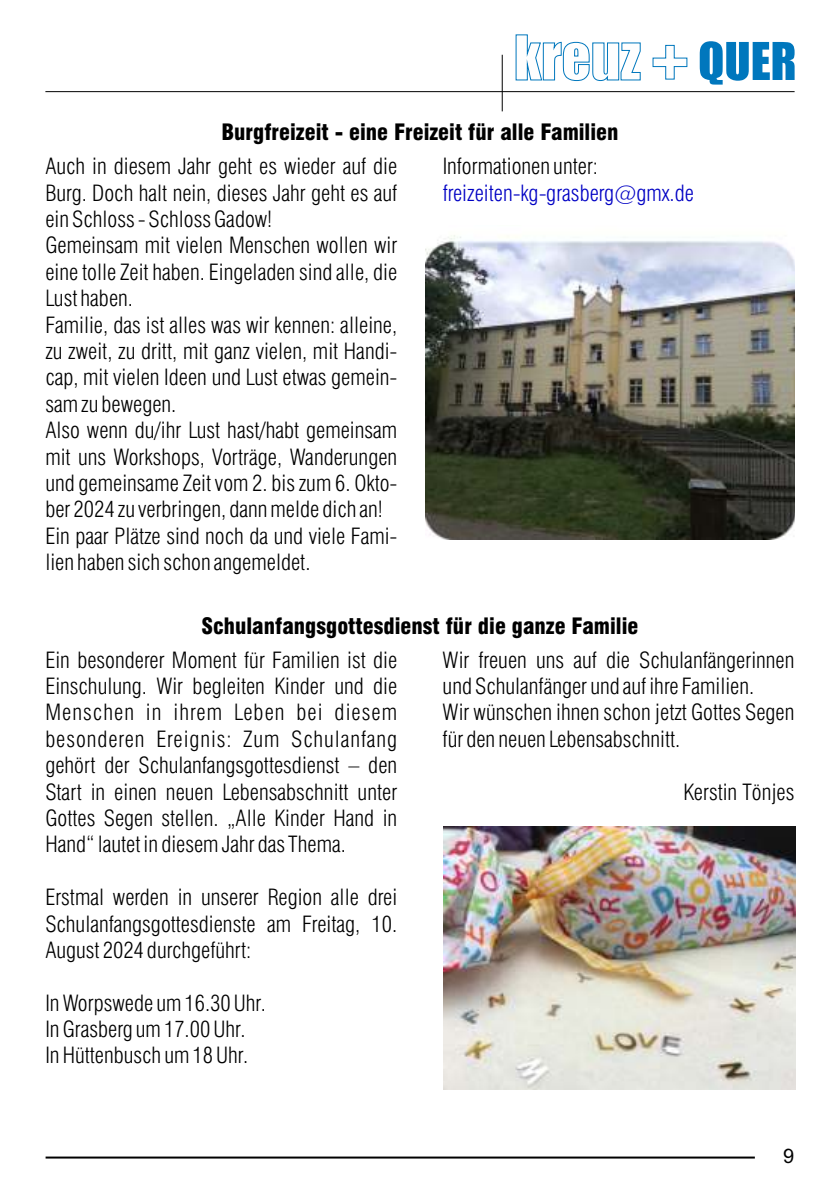
<style>
.page{position:relative;width:840px;height:1191px;background:#fff}
.page>*{position:absolute;margin:0;border:0;box-sizing:border-box;transform-origin:0 0}
.t1{font:300 condensed 22px/26.4px "Swiss 721 BT";color:#000}
.t2{font:900 condensed 22px "Swiss 721 BT";color:#000}
.t3{font:300 condensed 22px "Swiss 721 BT";color:#0000c4}
.t4{font:20px "Arial";color:#000}
</style>
<div class="page">
<img style="left:443px;top:827px;width:352px;height:262px">
<img style="left:425px;top:235px;width:369px;height:304px">
<hr style="left:46px;top:1156px;width:708px;height:2px;background:#000">
<hr style="left:45px;top:91px;width:749px;height:1px;background:#000">
<hr style="left:501px;top:55px;width:1px;height:56px;background:#000">
<svg style="left:699px;top:41px;width:95px;height:44px"></svg>
<svg style="left:652px;top:45px;width:35px;height:35px"></svg>
<svg style="left:515px;top:34px;width:125px;height:47px"></svg>
<p class="t2" style="left:221px;top:124px;width:398px">Burgfreizeit - eine Freizeit für alle Familien</p>
<p class="t1" style="left:45px;top:155px;width:353px">Auch in diesem Jahr geht es wieder auf die Burg. Doch halt nein, dieses Jahr geht es auf ein Schloss - Schloss Gadow!<br>Gemeinsam mit vielen Menschen wollen wir eine tolle Zeit haben. Eingeladen sind alle, die Lust haben.<br>Familie, das ist alles was wir kennen: alleine, zu zweit, zu dritt, mit ganz vielen, mit Handi&shy;cap, mit vielen Ideen und Lust etwas gemein&shy;sam zu bewegen.<br>Also wenn du/ihr Lust hast/habt gemeinsam mit uns Workshops, Vorträge, Wanderungen und gemeinsame Zeit vom 2. bis zum 6. Okto&shy;ber 2024 zu verbringen, dann melde dich an!<br>Ein paar Plätze sind noch da und viele Fami&shy;lien haben sich schon angemeldet.</p>
<p class="t1" style="left:442px;top:155px;width:157px">Informationen unter:</p>
<p class="t3" style="left:442px;top:184px;width:253px">freizeiten-kg-grasberg@gmx.de</p>
<p class="t2" style="left:201px;top:617px;width:438px">Schulanfangsgottesdienst für die ganze Familie</p>
<p class="t1" style="left:45px;top:649px;width:353px;text-align:justify">Ein besonderer Moment für Familien ist die Einschulung. Wir begleiten Kinder und die Menschen in ihrem Leben bei diesem besonderen Ereignis: Zum Schulanfang gehört der Schulanfangsgottesdienst – den Start in einen neuen Lebensabschnitt unter Gottes Segen stellen. „Alle Kinder Hand in Hand“ lautet in diesem Jahr das Thema.</p>
<p class="t1" style="left:45px;top:886px;width:353px;text-align:justify">Erstmal werden in unserer Region alle drei Schulanfangsgottesdienste am Freitag, 10.<br>August 2024 durchgeführt:</p>
<p class="t1" style="left:45px;top:991px;width:222px">In Worpswede um 16.30 Uhr.<br>In Grasberg um 17.00 Uhr.<br>In Hüttenbusch um 18 Uhr.</p>
<p class="t1" style="left:442px;top:649px;width:353px">Wir freuen uns auf die Schulanfängerinnen und Schulanfänger und auf ihre Familien.<br>Wir wünschen ihnen schon jetzt Gottes Segen für den neuen Lebensabschnitt.</p>
<p class="t1" style="left:683px;top:780px;width:112px">Kerstin Tönjes</p>
<p class="t4" style="left:782px;top:1148px;width:13px">9</p>
</div>
